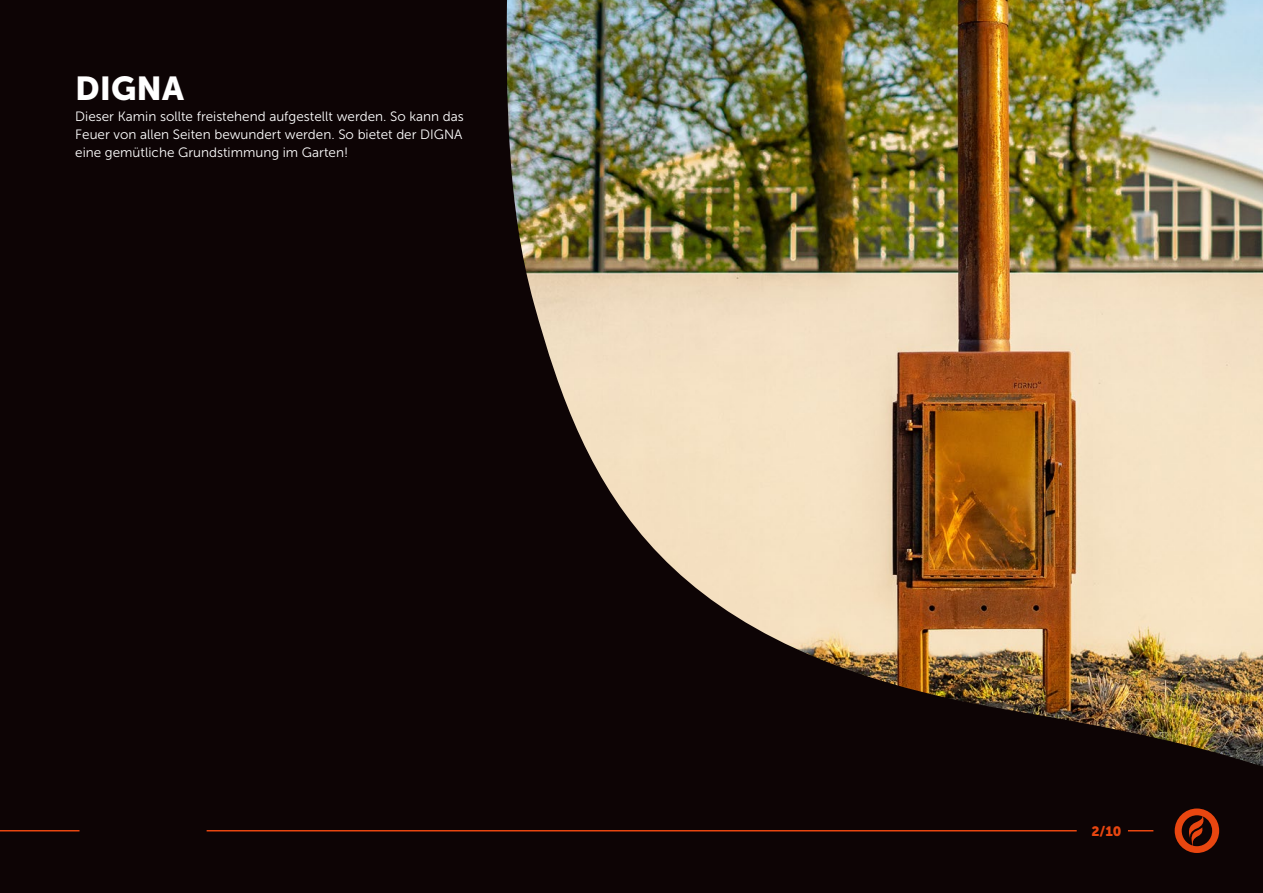
<style>
.page{position:relative;width:1263px;height:893px;background:#0d0405}
.page>*{position:absolute;margin:0;border:0;box-sizing:border-box;transform-origin:0 0}
.t1{font:33px "Museo Sans 900";color:#fff}
.t2{font:13.5px/18px "Museo Sans 300";color:#fff;text-align:justify}
.t3{font:13.5px "Museo Sans 900";color:#e84610}
</style>
<div class="page">
<svg style="left:1128px;top:830px;width:25px;height:1px"></svg>
<hr style="left:0;top:830px;width:80px;height:1px;background:#e84610">
<hr style="left:207px;top:830px;width:870px;height:1px;background:#e84610">
<svg style="left:1175px;top:808px;width:44px;height:45px"></svg>
<img style="left:506px;top:0;width:757px;height:766px">
<h1 class="t1" style="left:75px;top:70px;width:110px">DIGNA</h1>
<p class="t2" style="left:75px;top:107px;width:390px">Dieser Kamin sollte freistehend aufgestellt werden. So kann das Feuer von allen Seiten bewundert werden. So bietet der DIGNA eine gemütliche Grundstimmung im Garten!</p>
<p class="t3" style="left:1091px;top:823px;width:32px">2/10</p>
</div>
